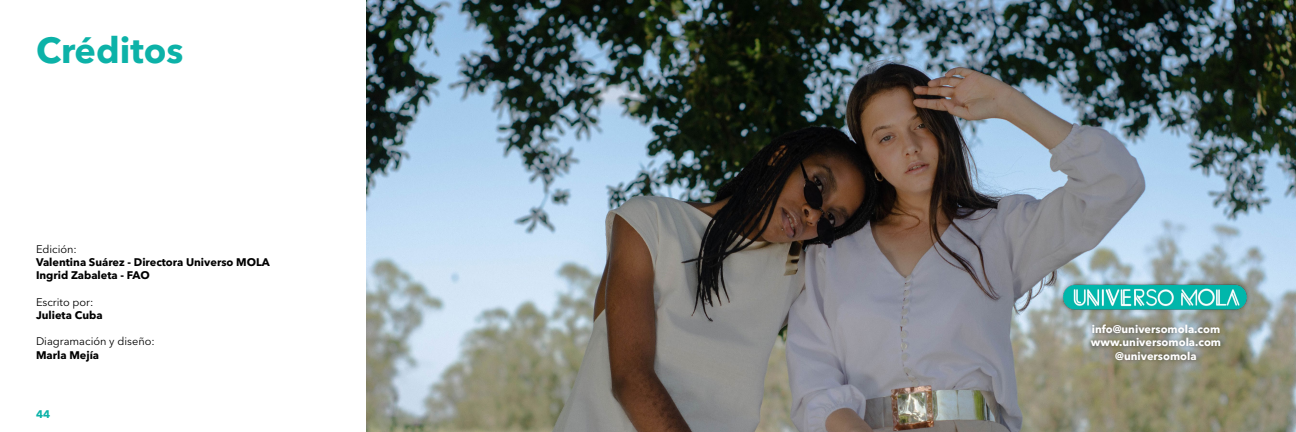
<style>
.page{position:relative;width:1296px;height:432px;background:#fff}
.page>*{position:absolute;margin:0;border:0;box-sizing:border-box;transform-origin:0 0}
.t1{font:700 36px "Avenir Next LT Pro";color:#0cb2a8}
.t2{font:700 11px/13.2px "Avenir Next LT Pro";color:#000}
.t3{font:700 11px/13.2px "Avenir Next LT Pro";color:#fff;text-align:center}
.t4{font:11px "Avenir Next LT Pro";color:#000}
.t5{font:700 11px "Avenir Next LT Pro";color:#0cb2a8}
</style>
<div class="page">
<img style="left:366px;top:0;width:930px;height:432px">
<div style="left:923px;top:118px;width:373px;height:314px;background:#000;opacity:.6"></div>
<img style="left:1052px;top:283px;width:208px;height:27px">
<h1 class="t1" style="left:36px;top:29px;width:149px">Créditos</h1>
<p class="t4" style="left:36px;top:243px;width:42px">Edición:</p>
<p class="t2" style="left:36px;top:256px;width:235px">Valentina Suárez - Directora Universo MOLA<br>Ingrid Zabaleta - FAO</p>
<p class="t4" style="left:36px;top:295px;width:59px">Escrito por:</p>
<p class="t2" style="left:36px;top:308px;width:68px">Julieta Cuba</p>
<p class="t4" style="left:36px;top:335px;width:120px">Diagramación y diseño:</p>
<p class="t2" style="left:36px;top:348px;width:65px">Marla Mejía</p>
<p class="t5" style="left:36px;top:407px;width:16px">44</p>
<p class="t3" style="left:1091px;top:323px;width:132px">info@universomola.com www.universomola.com @universomola</p>
</div>
